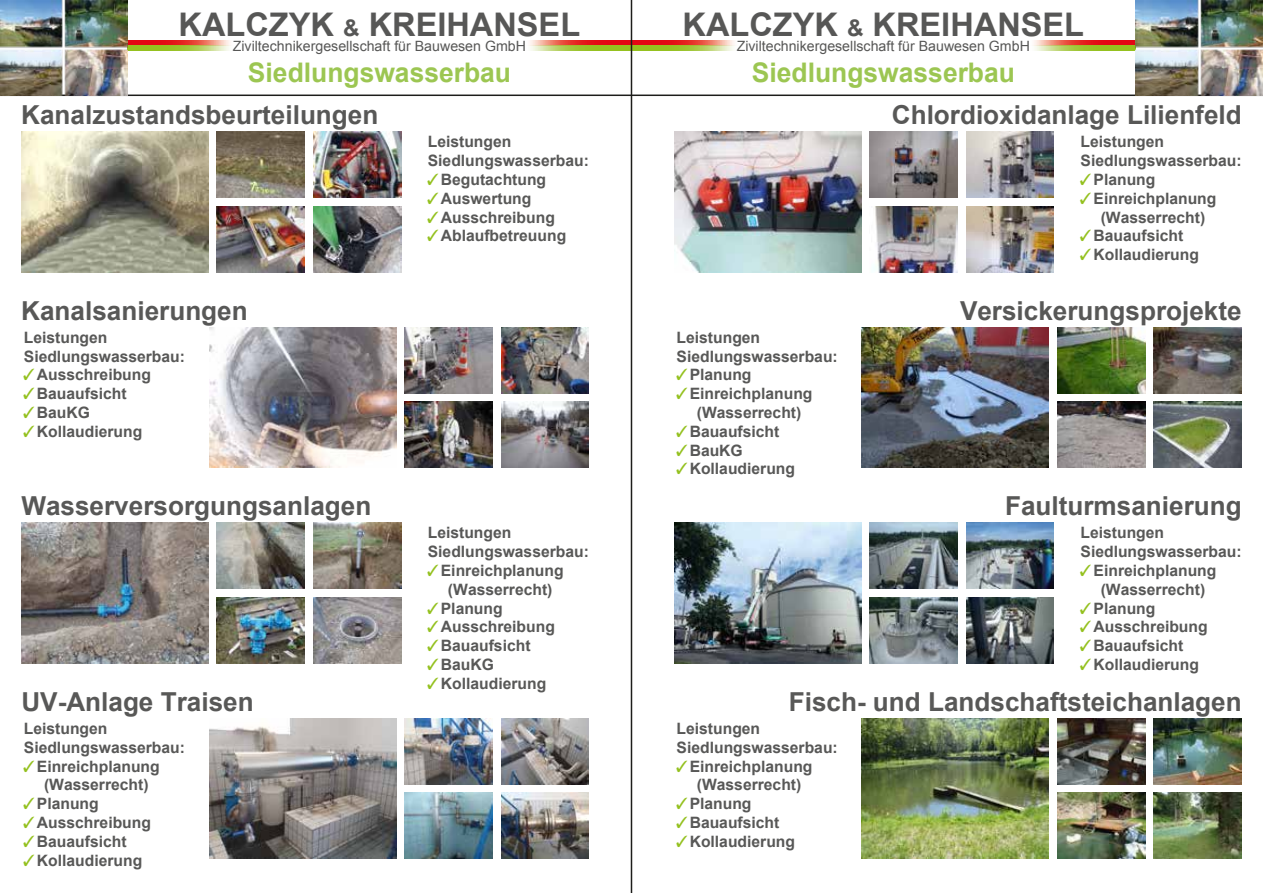
<style>
.page{position:relative;width:1263px;height:893px;background:#fff}
.page>*{position:absolute;margin:0;border:0;box-sizing:border-box;transform-origin:0 0}
.t1{font:700 32.55px "Arial";color:#575756}
.t2{font:700 27px "Arial";color:#9cc652}
.t3{font:700 26.1px "Arial";color:#585857}
.t4{font:700 15.6px/18.8px "Arial";color:#585857}
.t5{font:14.25px "Arial";color:#575756}
.s1{font-size:22.8px}
.s2{font-family:"MS UI Gothic";font-weight:400;color:#94c11f}
</style>
<div class="page">
<svg style="left:1033px;top:41px;width:102px;height:5px"></svg>
<svg style="left:1035px;top:46px;width:100px;height:5px"></svg>
<svg style="left:632px;top:41px;width:103px;height:5px"></svg>
<svg style="left:632px;top:46px;width:101px;height:5px"></svg>
<svg style="left:529px;top:41px;width:102px;height:5px"></svg>
<svg style="left:531px;top:46px;width:100px;height:5px"></svg>
<svg style="left:128px;top:41px;width:103px;height:5px"></svg>
<svg style="left:128px;top:46px;width:101px;height:5px"></svg>
<hr style="left:631px;top:0;width:1px;height:893px;background:#1d1d1b">
<hr style="left:0;top:95px;width:1263px;height:1px;background:#1d1d1b">
<img style="left:1057px;top:718px;width:88px;height:66px">
<img style="left:1057px;top:793px;width:88px;height:66px">
<img style="left:1154px;top:718px;width:88px;height:66px">
<img style="left:1154px;top:793px;width:88px;height:66px">
<img style="left:862px;top:718px;width:187px;height:141px">
<img style="left:870px;top:523px;width:87px;height:66px">
<img style="left:870px;top:597px;width:87px;height:66px">
<img style="left:966px;top:523px;width:88px;height:66px">
<img style="left:966px;top:597px;width:88px;height:66px">
<img style="left:674px;top:523px;width:187px;height:140px">
<img style="left:1057px;top:327px;width:88px;height:66px">
<img style="left:1057px;top:402px;width:88px;height:66px">
<img style="left:1154px;top:327px;width:88px;height:66px">
<img style="left:1154px;top:402px;width:88px;height:66px">
<img style="left:862px;top:327px;width:187px;height:141px">
<img style="left:870px;top:132px;width:87px;height:66px">
<img style="left:873px;top:206px;width:84px;height:66px">
<img style="left:966px;top:132px;width:88px;height:66px">
<img style="left:966px;top:206px;width:88px;height:66px">
<img style="left:674px;top:132px;width:187px;height:140px">
<img style="left:1135px;top:0;width:128px;height:96px">
<img style="left:405px;top:718px;width:88px;height:66px">
<img style="left:405px;top:793px;width:88px;height:66px">
<img style="left:501px;top:718px;width:88px;height:66px">
<img style="left:501px;top:793px;width:88px;height:66px">
<img style="left:209px;top:718px;width:187px;height:141px">
<img style="left:217px;top:523px;width:88px;height:66px">
<img style="left:217px;top:597px;width:88px;height:66px">
<img style="left:313px;top:523px;width:88px;height:66px">
<img style="left:313px;top:597px;width:88px;height:66px">
<img style="left:21px;top:523px;width:187px;height:140px">
<img style="left:405px;top:327px;width:88px;height:66px">
<img style="left:405px;top:402px;width:88px;height:66px">
<img style="left:501px;top:327px;width:88px;height:66px">
<img style="left:501px;top:402px;width:88px;height:66px">
<img style="left:209px;top:327px;width:187px;height:141px">
<img style="left:217px;top:132px;width:88px;height:66px">
<img style="left:217px;top:206px;width:88px;height:66px">
<img style="left:313px;top:132px;width:88px;height:66px">
<img style="left:313px;top:206px;width:88px;height:66px">
<img style="left:21px;top:132px;width:187px;height:140px">
<img style="left:0;top:0;width:128px;height:96px">
<h1 class="t1" style="left:179px;top:3px;width:403px">KALCZYK <span class="s1">&amp;</span> KREIHANSEL</h1>
<p class="t5" style="left:233px;top:37px;width:295px">Ziviltechnikergesellschaft für Bauwesen GmbH</p>
<h1 class="t1" style="left:682px;top:3px;width:403px">KALCZYK <span class="s1">&amp;</span> KREIHANSEL</h1>
<p class="t5" style="left:737px;top:37px;width:295px">Ziviltechnikergesellschaft für Bauwesen GmbH</p>
<h2 class="t2" style="left:248px;top:55px;width:265px">Siedlungswasserbau</h2>
<h2 class="t2" style="left:752px;top:55px;width:265px">Siedlungswasserbau</h2>
<h3 class="t3" style="left:21px;top:98px;width:359px">Kanalzustandsbeurteilungen</h3>
<p class="t4" style="left:428px;top:133px;width:163px">Leistungen<br>Siedlungswasserbau:</p>
<p class="t4" style="left:425px;top:171px;width:123px"><span class="s2">✓</span>Begutachtung</p>
<p class="t4" style="left:425px;top:189px;width:108px"><span class="s2">✓</span>Auswertung</p>
<p class="t4" style="left:425px;top:208px;width:131px"><span class="s2">✓</span>Ausschreibung</p>
<p class="t4" style="left:425px;top:227px;width:143px"><span class="s2">✓</span>Ablaufbetreuung</p>
<h3 class="t3" style="left:892px;top:98px;width:351px">Chlordioxidanlage Lilienfeld</h3>
<p class="t4" style="left:1080px;top:133px;width:163px">Leistungen<br>Siedlungswasserbau:</p>
<p class="t4" style="left:1078px;top:171px;width:79px"><span class="s2">✓</span>Planung</p>
<p class="t4" style="left:1101px;top:189px;width:117px;text-indent:-23px"><span class="s2">✓</span>Einreichplanung (Wasserrecht)</p>
<p class="t4" style="left:1078px;top:227px;width:107px"><span class="s2">✓</span>Bauaufsicht</p>
<p class="t4" style="left:1078px;top:246px;width:123px"><span class="s2">✓</span>Kollaudierung</p>
<h3 class="t3" style="left:21px;top:293px;width:228px">Kanalsanierungen</h3>
<p class="t4" style="left:24px;top:328px;width:163px">Leistungen<br>Siedlungswasserbau:</p>
<p class="t4" style="left:21px;top:366px;width:131px"><span class="s2">✓</span>Ausschreibung</p>
<p class="t4" style="left:21px;top:385px;width:107px"><span class="s2">✓</span>Bauaufsicht</p>
<p class="t4" style="left:21px;top:404px;width:70px"><span class="s2">✓</span>BauKG</p>
<p class="t4" style="left:21px;top:422px;width:123px"><span class="s2">✓</span>Kollaudierung</p>
<p class="t4" style="left:677px;top:328px;width:163px">Leistungen<br>Siedlungswasserbau:</p>
<p class="t4" style="left:674px;top:366px;width:79px"><span class="s2">✓</span>Planung</p>
<p class="t4" style="left:697px;top:385px;width:117px;text-indent:-23px"><span class="s2">✓</span>Einreichplanung (Wasserrecht)</p>
<p class="t4" style="left:674px;top:422px;width:107px"><span class="s2">✓</span>Bauaufsicht</p>
<p class="t4" style="left:674px;top:441px;width:70px"><span class="s2">✓</span>BauKG</p>
<p class="t4" style="left:674px;top:460px;width:123px"><span class="s2">✓</span>Kollaudierung</p>
<h3 class="t3" style="left:960px;top:293px;width:283px">Versickerungsprojekte</h3>
<h3 class="t3" style="left:21px;top:489px;width:351px">Wasserversorgungsanlagen</h3>
<h3 class="t3" style="left:21px;top:684px;width:234px">UV-Anlage Traisen</h3>
<p class="t4" style="left:24px;top:720px;width:163px">Leistungen<br>Siedlungswasserbau:</p>
<p class="t4" style="left:44px;top:757px;width:117px;text-indent:-23px"><span class="s2">✓</span>Einreichplanung (Wasserrecht)</p>
<p class="t4" style="left:21px;top:795px;width:79px"><span class="s2">✓</span>Planung</p>
<p class="t4" style="left:21px;top:814px;width:131px"><span class="s2">✓</span>Ausschreibung</p>
<p class="t4" style="left:21px;top:832px;width:107px"><span class="s2">✓</span>Bauaufsicht</p>
<p class="t4" style="left:21px;top:851px;width:123px"><span class="s2">✓</span>Kollaudierung</p>
<p class="t4" style="left:428px;top:524px;width:163px">Leistungen<br>Siedlungswasserbau:</p>
<p class="t4" style="left:448px;top:562px;width:117px;text-indent:-23px"><span class="s2">✓</span>Einreichplanung (Wasserrecht)</p>
<p class="t4" style="left:425px;top:599px;width:79px"><span class="s2">✓</span>Planung</p>
<p class="t4" style="left:425px;top:618px;width:131px"><span class="s2">✓</span>Ausschreibung</p>
<p class="t4" style="left:425px;top:637px;width:107px"><span class="s2">✓</span>Bauaufsicht</p>
<p class="t4" style="left:425px;top:656px;width:70px"><span class="s2">✓</span>BauKG</p>
<p class="t4" style="left:425px;top:674px;width:123px"><span class="s2">✓</span>Kollaudierung</p>
<h3 class="t3" style="left:1005px;top:489px;width:238px">Faulturmsanierung</h3>
<p class="t4" style="left:1080px;top:524px;width:163px">Leistungen<br>Siedlungswasserbau:</p>
<p class="t4" style="left:1101px;top:562px;width:117px;text-indent:-23px"><span class="s2">✓</span>Einreichplanung (Wasserrecht)</p>
<p class="t4" style="left:1078px;top:599px;width:79px"><span class="s2">✓</span>Planung</p>
<p class="t4" style="left:1078px;top:618px;width:131px"><span class="s2">✓</span>Ausschreibung</p>
<p class="t4" style="left:1078px;top:637px;width:107px"><span class="s2">✓</span>Bauaufsicht</p>
<p class="t4" style="left:1078px;top:656px;width:123px"><span class="s2">✓</span>Kollaudierung</p>
<h3 class="t3" style="left:789px;top:684px;width:454px">Fisch- und Landschaftsteichanlagen</h3>
<p class="t4" style="left:677px;top:720px;width:163px">Leistungen<br>Siedlungswasserbau:</p>
<p class="t4" style="left:697px;top:757px;width:117px;text-indent:-23px"><span class="s2">✓</span>Einreichplanung (Wasserrecht)</p>
<p class="t4" style="left:674px;top:795px;width:79px"><span class="s2">✓</span>Planung</p>
<p class="t4" style="left:674px;top:814px;width:107px"><span class="s2">✓</span>Bauaufsicht</p>
<p class="t4" style="left:674px;top:832px;width:123px"><span class="s2">✓</span>Kollaudierung</p>
</div>
